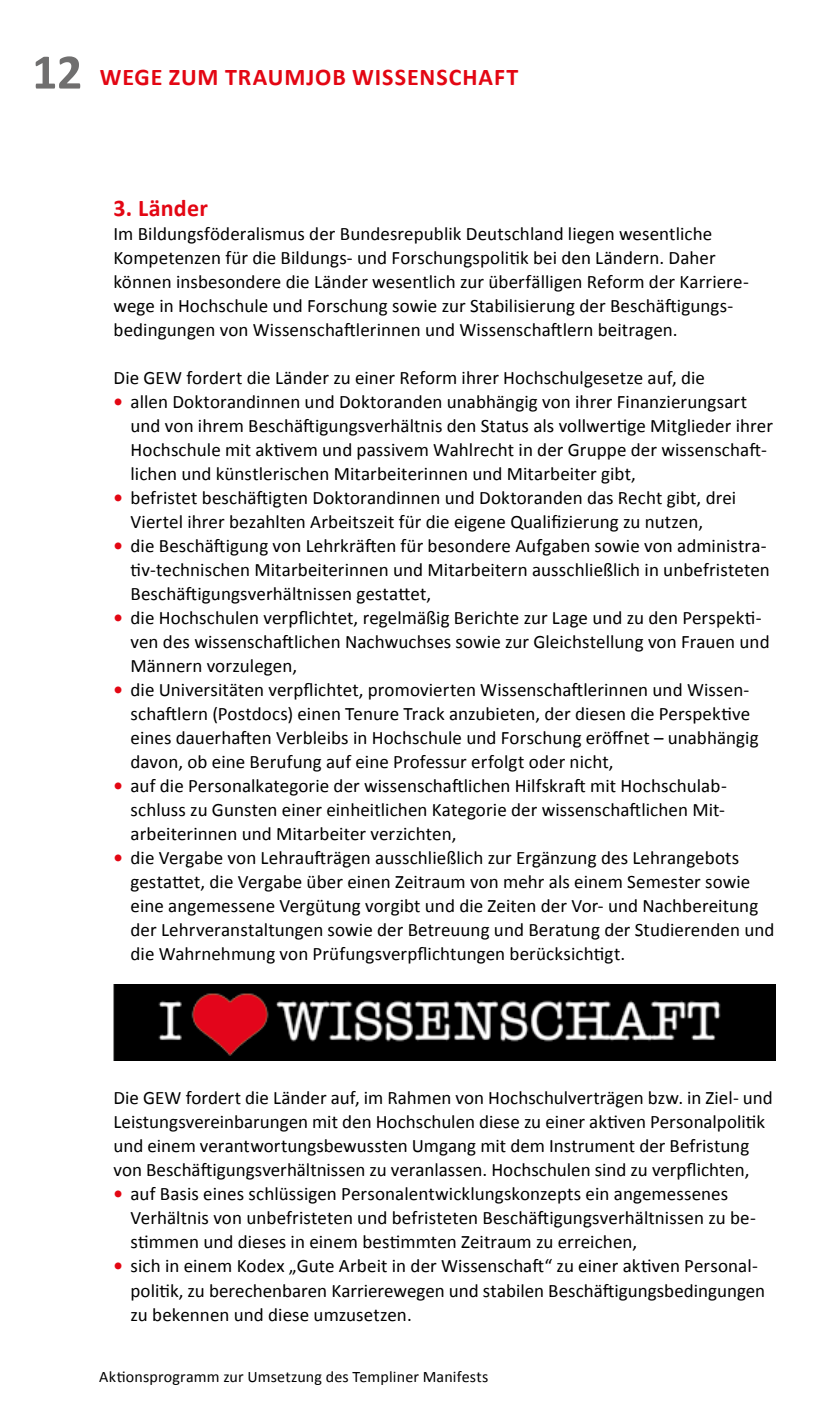
<style>
.page{position:relative;width:840px;height:1418px;background:#fff}
.page>*{position:absolute;margin:0;border:0;box-sizing:border-box;transform-origin:0 0}
.t1{font:700 24px "Calibri";letter-spacing:.035em;color:#e30613}
.t2{font:19px/24px "Calibri";letter-spacing:.005em;color:#000}
.t3{font:16px "Calibri";letter-spacing:.01em;color:#000}
.s1{font-size:50px;color:#706f6f}
.s2{font-weight:700;color:#e30613}
</style>
<div class="page">
<img style="left:113px;top:984px;width:661px;height:76px">
<p class="t1" style="left:32px;top:61px;width:487px"><span class="s1">12</span> WEGE ZUM TRAUMJOB WISSENSCHAFT</p>
<p class="t1" style="left:113px;top:193px;width:96px">3. Länder</p>
<p class="t2" style="left:113px;top:222px;width:635px">Im Bildungsföderalismus der Bundesrepublik Deutschland liegen wesentliche Kompetenzen für die Bildungs- und Forschungspolitik bei den Ländern. Daher können insbesondere die Länder wesentlich zur überfälligen Reform der Karriere&shy;wege in Hochschule und Forschung sowie zur Stabilisierung der Beschäftigungs&shy;bedingungen von Wissenschaftlerinnen und Wissenschaftlern beitragen.</p>
<p class="t2" style="left:113px;top:366px;width:592px">Die GEW fordert die Länder zu einer Reform ihrer Hochschulgesetze auf, die</p>
<p class="t2" style="left:130px;top:390px;width:643px;text-indent:-17px"><span class="s2">•</span> allen Doktorandinnen und Doktoranden unabhängig von ihrer Finanzierungsart und von ihrem Beschäftigungsverhältnis den Status als vollwertige Mitglieder ihrer Hochschule mit aktivem und passivem Wahlrecht in der Gruppe der wissenschaft&shy;lichen und künstlerischen Mitarbeiterinnen und Mitarbeiter gibt,</p>
<p class="t2" style="left:130px;top:486px;width:607px;text-indent:-17px"><span class="s2">•</span> befristet beschäftigten Doktorandinnen und Doktoranden das Recht gibt, drei<br>Viertel ihrer bezahlten Arbeitszeit für die eigene Qualifizierung zu nutzen,</p>
<p class="t2" style="left:130px;top:534px;width:640px;text-indent:-17px"><span class="s2">•</span> die Beschäftigung von Lehrkräften für besondere Aufgaben sowie von administra&shy;tiv-technischen Mitarbeiterinnen und Mitarbeitern ausschließlich in unbefristeten<br>Beschäftigungsverhältnissen gestattet,</p>
<p class="t2" style="left:130px;top:606px;width:640px;text-indent:-17px"><span class="s2">•</span> die Hochschulen verpflichtet, regelmäßig Berichte zur Lage und zu den Perspekti&shy;ven des wissenschaftlichen Nachwuchses sowie zur Gleichstellung von Frauen und<br>Männern vorzulegen,</p>
<p class="t2" style="left:130px;top:678px;width:629px;text-indent:-17px"><span class="s2">•</span> die Universitäten verpflichtet, promovierten Wissenschaftlerinnen und Wissen&shy;schaftlern (Postdocs) einen Tenure Track anzubieten, der diesen die Perspektive eines dauerhaften Verbleibs in Hochschule und Forschung eröffnet – unabhängig davon, ob eine Berufung auf eine Professur erfolgt oder nicht,</p>
<p class="t2" style="left:130px;top:774px;width:597px;text-indent:-17px"><span class="s2">•</span> auf die Personalkategorie der wissenschaftlichen Hilfskraft mit Hochschulab&shy;schluss zu Gunsten einer einheitlichen Kategorie der wissenschaftlichen Mit&shy;arbeiterinnen und Mitarbeiter verzichten,</p>
<p class="t2" style="left:130px;top:846px;width:645px;text-indent:-17px"><span class="s2">•</span> die Vergabe von Lehraufträgen ausschließlich zur Ergänzung des Lehrangebots gestattet, die Vergabe über einen Zeitraum von mehr als einem Semester sowie eine angemessene Vergütung vorgibt und die Zeiten der Vor- und Nachbereitung der Lehrveranstaltungen sowie der Betreuung und Beratung der Studierenden und die Wahrnehmung von Prüfungsverpflichtungen berücksichtigt.</p>
<p class="t2" style="left:113px;top:1086px;width:660px">Die GEW fordert die Länder auf, im Rahmen von Hochschulverträgen bzw. in Ziel- und Leistungsvereinbarungen mit den Hochschulen diese zu einer aktiven Personalpolitik und einem verantwortungsbewussten Umgang mit dem Instrument der Befristung von Beschäftigungsverhältnissen zu veranlassen. Hochschulen sind zu verpflichten,</p>
<p class="t2" style="left:130px;top:1182px;width:626px;text-indent:-17px"><span class="s2">•</span> auf Basis eines schlüssigen Personalentwicklungskonzepts ein angemessenes<br>Verhältnis von unbefristeten und befristeten Beschäftigungsverhältnissen zu be&shy;stimmen und dieses in einem bestimmten Zeitraum zu erreichen,</p>
<p class="t2" style="left:130px;top:1254px;width:636px;text-indent:-17px"><span class="s2">•</span> sich in einem Kodex „Gute Arbeit in der Wissenschaft“ zu einer aktiven Personal&shy;politik, zu berechenbaren Karrierewegen und stabilen Beschäftigungsbedingungen zu bekennen und diese umzusetzen.</p>
<p class="t3" style="left:99px;top:1366px;width:390px">Aktionsprogramm zur Umsetzung des Templiner Manifests</p>
</div>
